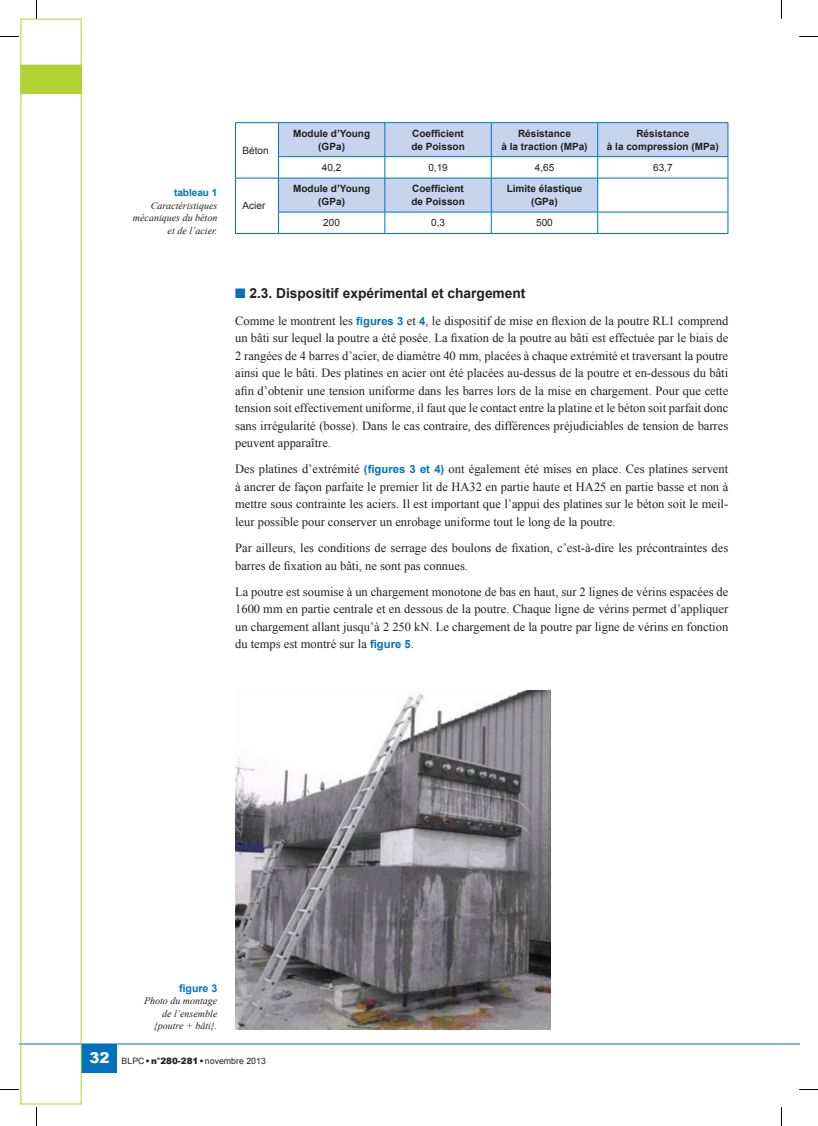
<style>
.page{position:relative;width:818px;height:1126px;background:#fff}
.page>*{position:absolute;margin:0;border:0;box-sizing:border-box;transform-origin:0 0}
.t1{font:700 13.75px "Arial";color:#231f20}
.t2{font:12.5px/17.5px "Times New Roman";color:#231f20;text-align:justify}
.t3{font:700 10.62px "Arial";color:#0072bc}
.t4{font:700 10px/12.5px "Arial";color:#231f20;text-align:center}
.t5{font:italic 10px/12.5px "Times New Roman";color:#231f20;text-align:right}
.t6{font:10px "Arial";color:#231f20}
.t7{font:700 10px "Arial";color:#0072bc}
.t8{font:8.75px "Arial";color:#231f20}
.s1{color:#0072bc}
.s2{font-family:"Arial";font-weight:700;font-size:11.25px;color:#0072bc}
.s3{font-weight:900;font-size:15px;color:#fff}
.s4{font-weight:900}
</style>
<div class="page">
<hr style="left:19px;top:1043px;width:762px;height:1px;background:#0072bc">
<div style="left:82px;top:1043px;width:35px;height:29px;background:#0072bc"></div>
<svg style="left:781px;top:1043px;width:17px;height:1px"></svg>
<svg style="left:21px;top:19px;width:60px;height:1085px"></svg>
<svg style="left:279px;top:123px;width:448px;height:89px;fill:#c6d5ed"></svg>
<hr style="left:235px;top:122px;width:43px;height:1px;background:#0072bc">
<hr style="left:235px;top:123px;width:1px;height:34px;background:#0072bc">
<svg style="left:235px;top:157px;width:1px;height:21px"></svg>
<hr style="left:278px;top:122px;width:106px;height:1px;background:#0072bc">
<hr style="left:278px;top:123px;width:1px;height:33px;background:#0072bc">
<hr style="left:384px;top:122px;width:107px;height:1px;background:#0072bc">
<hr style="left:384px;top:123px;width:1px;height:33px;background:#0072bc">
<hr style="left:491px;top:122px;width:106px;height:1px;background:#0072bc">
<hr style="left:490px;top:123px;width:1px;height:33px;background:#0072bc">
<hr style="left:597px;top:122px;width:130px;height:1px;background:#0072bc">
<hr style="left:597px;top:123px;width:1px;height:33px;background:#0072bc">
<hr style="left:727px;top:123px;width:1px;height:33px;background:#0072bc">
<hr style="left:278px;top:156px;width:106px;height:1px;background:#0072bc">
<svg style="left:278px;top:157px;width:1px;height:21px"></svg>
<hr style="left:384px;top:156px;width:107px;height:1px;background:#0072bc">
<svg style="left:384px;top:157px;width:1px;height:21px"></svg>
<hr style="left:491px;top:156px;width:106px;height:1px;background:#0072bc">
<svg style="left:490px;top:157px;width:1px;height:21px"></svg>
<hr style="left:597px;top:156px;width:130px;height:1px;background:#0072bc">
<svg style="left:597px;top:157px;width:1px;height:21px"></svg>
<svg style="left:727px;top:157px;width:1px;height:21px"></svg>
<hr style="left:235px;top:178px;width:43px;height:1px;background:#0072bc">
<hr style="left:235px;top:178px;width:1px;height:34px;background:#0072bc">
<svg style="left:235px;top:212px;width:1px;height:21px"></svg>
<hr style="left:235px;top:233px;width:43px;height:1px;background:#0072bc">
<hr style="left:278px;top:178px;width:106px;height:1px;background:#0072bc">
<hr style="left:278px;top:178px;width:1px;height:34px;background:#0072bc">
<hr style="left:384px;top:178px;width:107px;height:1px;background:#0072bc">
<hr style="left:384px;top:178px;width:1px;height:34px;background:#0072bc">
<hr style="left:491px;top:178px;width:106px;height:1px;background:#0072bc">
<hr style="left:490px;top:178px;width:1px;height:34px;background:#0072bc">
<hr style="left:597px;top:178px;width:130px;height:1px;background:#0072bc">
<hr style="left:597px;top:178px;width:1px;height:34px;background:#0072bc">
<hr style="left:727px;top:178px;width:1px;height:34px;background:#0072bc">
<hr style="left:278px;top:212px;width:106px;height:1px;background:#0072bc">
<svg style="left:278px;top:212px;width:1px;height:21px"></svg>
<hr style="left:384px;top:212px;width:107px;height:1px;background:#0072bc">
<svg style="left:384px;top:212px;width:1px;height:21px"></svg>
<hr style="left:491px;top:212px;width:106px;height:1px;background:#0072bc">
<svg style="left:490px;top:212px;width:1px;height:21px"></svg>
<hr style="left:597px;top:212px;width:130px;height:1px;background:#0072bc">
<svg style="left:597px;top:212px;width:1px;height:21px"></svg>
<svg style="left:727px;top:212px;width:1px;height:21px"></svg>
<hr style="left:278px;top:233px;width:106px;height:1px;background:#0072bc">
<hr style="left:384px;top:233px;width:107px;height:1px;background:#0072bc">
<hr style="left:491px;top:233px;width:106px;height:1px;background:#0072bc">
<hr style="left:597px;top:233px;width:130px;height:1px;background:#0072bc">
<img style="left:235px;top:690px;width:315px;height:339px">
<svg style="left:0;top:36px;width:19px;height:1px"></svg>
<svg style="left:799px;top:36px;width:18px;height:1px"></svg>
<svg style="left:0;top:1089px;width:19px;height:1px"></svg>
<svg style="left:799px;top:1089px;width:18px;height:1px"></svg>
<svg style="left:36px;top:0;width:1px;height:19px"></svg>
<svg style="left:36px;top:1107px;width:1px;height:18px"></svg>
<p class="t7" style="left:174px;top:186px;width:45px">tableau 1</p>
<p class="t5" style="left:133px;top:199px;width:86px">Caractéristiques mécaniques du béton et de l’acier.</p>
<p class="t6" style="left:242px;top:144px;width:28px">Béton</p>
<p class="t6" style="left:242px;top:199px;width:24px">Acier</p>
<p class="t4" style="left:293px;top:127px;width:79px">Module d’Young (GPa)</p>
<p class="t4" style="left:411px;top:127px;width:55px;text-align:left">Coefficient de Poisson</p>
<p class="t4" style="left:501px;top:127px;width:88px">Résistance<br>à la traction (MPa)</p>
<p class="t4" style="left:606px;top:127px;width:113px">Résistance<br>à la compression (MPa)</p>
<p class="t6" style="left:322px;top:161px;width:21px">40,2</p>
<p class="t6" style="left:428px;top:161px;width:21px">0,19</p>
<p class="t6" style="left:534px;top:161px;width:21px">4,65</p>
<p class="t6" style="left:652px;top:161px;width:21px">63,7</p>
<p class="t4" style="left:293px;top:183px;width:79px">Module d’Young (GPa)</p>
<p class="t4" style="left:411px;top:183px;width:55px;text-align:left">Coefficient de Poisson</p>
<p class="t4" style="left:506px;top:183px;width:77px">Limite élastique (GPa)</p>
<p class="t6" style="left:323px;top:216px;width:18px">200</p>
<p class="t6" style="left:431px;top:216px;width:15px">0,3</p>
<p class="t6" style="left:536px;top:216px;width:18px">500</p>
<p class="t1" style="left:235px;top:284px;width:292px"><span class="s1">■</span> 2.3. Dispositif expérimental et chargement</p>
<p class="t2" style="left:235px;top:311px;width:494px">Comme le montrent les <span class="s2">figures 3</span> et <span class="s2">4</span>, le dispositif de mise en flexion de la poutre RL1 comprend un bâti sur lequel la poutre a été posée. La fixation de la poutre au bâti est effectuée par le biais de 2 rangées de 4 barres d’acier, de diamètre 40 mm, placées à chaque extrémité et traversant la poutre ainsi que le bâti. Des platines en acier ont été placées au-dessus de la poutre et en-dessous du bâti afin d’obtenir une tension uniforme dans les barres lors de la mise en chargement. Pour que cette tension soit effectivement uniforme, il faut que le contact entre la platine et le béton soit parfait donc sans irrégularité (bosse). Dans le cas contraire, des différences préjudiciables de tension de barres peuvent apparaître.</p>
<p class="t2" style="left:235px;top:460px;width:494px">Des platines d’extrémité <span class="s2">(figures 3 et 4)</span> ont également été mises en place. Ces platines servent à ancrer de façon parfaite le premier lit de HA32 en partie haute et HA25 en partie basse et non à mettre sous contrainte les aciers. Il est important que l’appui des platines sur le béton soit le meil&shy;leur possible pour conserver un enrobage uniforme tout le long de la poutre.</p>
<p class="t2" style="left:235px;top:539px;width:494px">Par ailleurs, les conditions de serrage des boulons de fixation, c’est-à-dire les précontraintes des barres de fixation au bâti, ne sont pas connues.</p>
<p class="t2" style="left:235px;top:582px;width:494px">La poutre est soumise à un chargement monotone de bas en haut, sur 2 lignes de vérins espacées de 1600 mm en partie centrale et en dessous de la poutre. Chaque ligne de vérins permet d’appliquer un chargement allant jusqu’à 2 250 kN. Le chargement de la poutre par ligne de vérins en fonction du temps est montré sur la <span class="s2">figure 5</span>.</p>
<p class="t3" style="left:179px;top:980px;width:40px">figure 3</p>
<p class="t5" style="left:144px;top:994px;width:75px">Photo du montage de l’ensemble {poutre + bâti}.</p>
<p class="t8" style="left:89px;top:1055px;width:178px"><span class="s3">32</span> BLPC <span class="s4">• n°280-281 •</span>novembre 2013</p>
</div>
